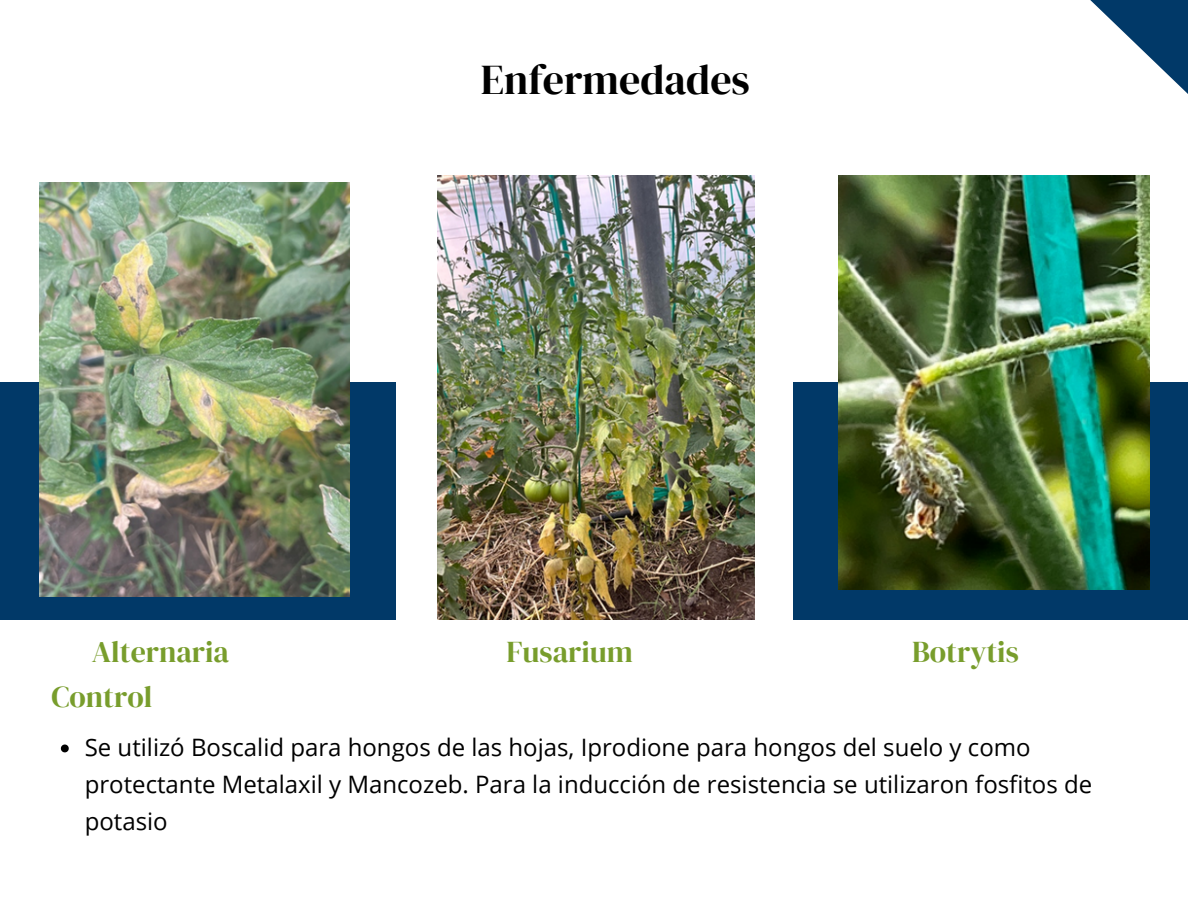
<style>
.page{position:relative;width:1188px;height:918px;background:#fff}
.page>*{position:absolute;margin:0;border:0;box-sizing:border-box;transform-origin:0 0}
.t1{font:42px "DM Serif Display";color:#000}
.t2{font:30px "DM Serif Display";color:#789d2c}
.t3{font:24px/37.2px "Open Sans";color:#000}
</style>
<div class="page">
<div style="left:0;top:382px;width:396px;height:238px;background:#013968"></div>
<svg style="left:1090px;top:0;width:98px;height:94px"></svg>
<div style="left:793px;top:382px;width:395px;height:238px;background:#013968"></div>
<img style="left:39px;top:183px;width:311px;height:414px">
<img style="left:838px;top:176px;width:311px;height:413px">
<img style="left:437px;top:176px;width:317px;height:444px">
<svg style="left:61px;top:745px;width:8px;height:7px"></svg>
<h2 class="t1" style="left:481px;top:50px;width:271px">Enfermedades</h2>
<h2 class="t2" style="left:92px;top:631px;width:139px">Alternaria</h2>
<h2 class="t2" style="left:506px;top:631px;width:128px">Fusarium</h2>
<h2 class="t2" style="left:912px;top:631px;width:108px">Botrytis</h2>
<p class="t2" style="left:52px;top:675px;width:102px">Control</p>
<p class="t3" style="left:85px;top:728px;width:1009px">Se utilizó Boscalid para hongos de las hojas, Iprodione para hongos del suelo y como protectante Metalaxil y Mancozeb. Para la inducción de resistencia se utilizaron fosfitos de potasio</p>
</div>
